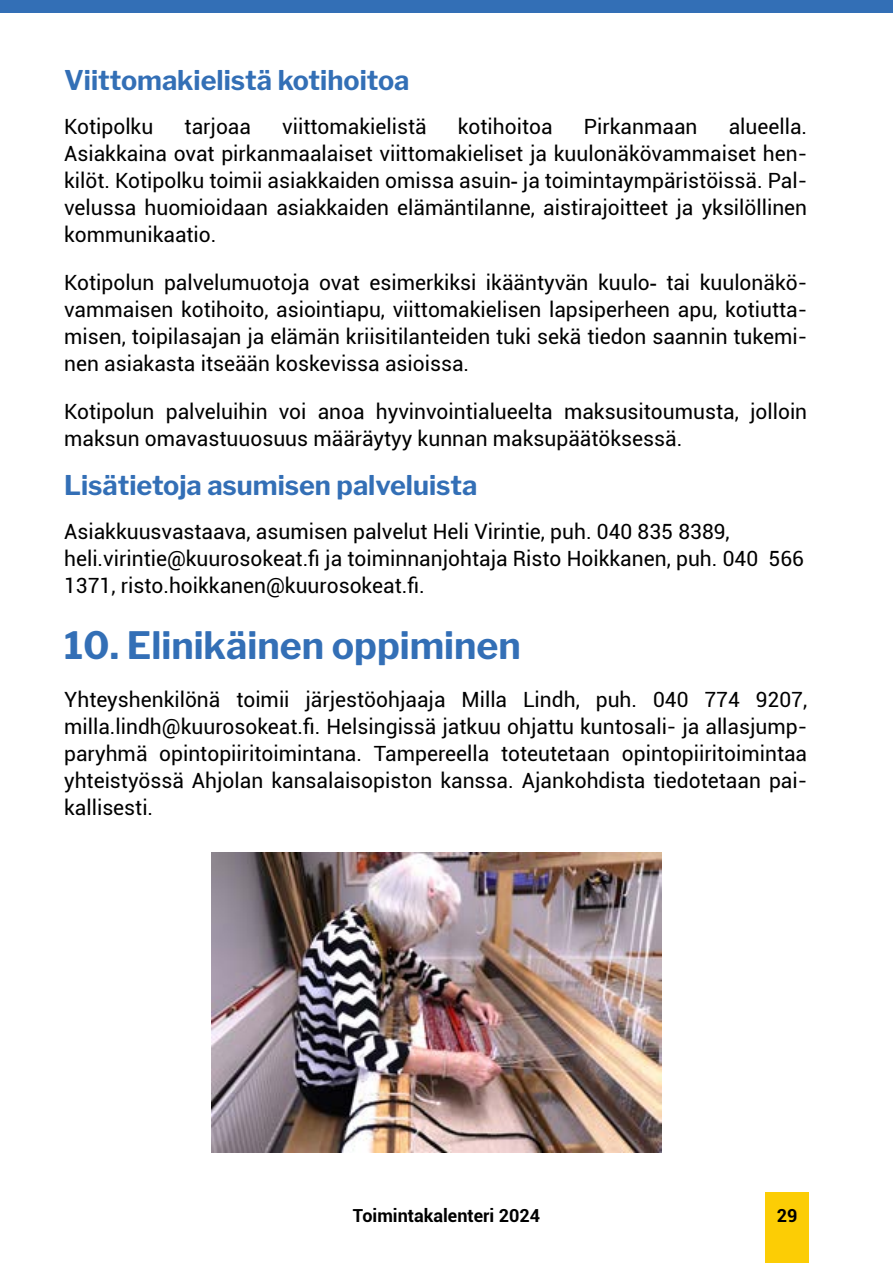
<style>
.page{position:relative;width:893px;height:1263px;background:#fff}
.page>*{position:absolute;margin:0;border:0;box-sizing:border-box;transform-origin:0 0}
.t1{font:700 37.5px "Libre Franklin";color:#336fb6}
.t2{font:700 27px "Libre Franklin";color:#336fb6}
.t3{font:21px/27px "Roboto";color:#000;text-align:justify}
.t4{font:700 18px "Roboto";color:#000}
.s1{font-family:"Arial"}
</style>
<div class="page">
<div style="left:765px;top:1192px;width:44px;height:71px;background:#fccd05"></div>
<div style="left:0;top:0;width:893px;height:13px;background:#336fb6"></div>
<img style="left:212px;top:853px;width:449px;height:299px">
<p class="t2" style="left:64px;top:64px;width:347px">Viittomakielistä kotihoitoa</p>
<p class="t3" style="left:64px;top:112px;width:91px">Kotipolku</p>
<p class="t3" style="left:185px;top:112px;width:68px">tarjoaa</p>
<p class="t3" style="left:282px;top:112px;width:146px">viittomakielistä</p>
<p class="t3" style="left:458px;top:112px;width:96px">kotihoitoa</p>
<p class="t3" style="left:584px;top:112px;width:115px">Pirkanmaan</p>
<p class="t3" style="left:64px;top:112px;width:745px;text-indent:665px">alueella.<br>Asiakkaina ovat pirkanmaalaiset viittomakieliset ja kuulonäkövammaiset hen&shy;kilöt. Kotipolku toimii asiakkaiden omissa asuin<span class="s1">-</span> ja toimintaympäristöissä. Pal&shy;velussa huomioidaan asiakkaiden elämäntilanne, aistirajoitteet ja yksilöllinen kommunikaatio.</p>
<p class="t3" style="left:64px;top:268px;width:745px">Kotipolun palvelumuotoja ovat esimerkiksi ikääntyvän kuulo<span class="s1">-</span> tai kuulonäkö&shy;vammaisen kotihoito, asiointiapu, viittomakielisen lapsiperheen apu, kotiutta&shy;misen, toipilasajan ja elämän kriisitilanteiden tuki sekä tiedon saannin tukemi&shy;nen asiakasta itseään koskevissa asioissa.</p>
<p class="t3" style="left:64px;top:398px;width:745px">Kotipolun palveluihin voi anoa hyvinvointialueelta maksusitoumusta, jolloin maksun omavastuuosuus määräytyy kunnan maksupäätöksessä.</p>
<p class="t2" style="left:64px;top:469px;width:415px">Lisätietoja asumisen palveluista</p>
<p class="t3" style="left:64px;top:517px;width:741px;text-align:left">Asiakkuusvastaava, asumisen palvelut Heli Virintie, puh. 040 835 8389, heli.virintie@kuurosokeat.fi ja toiminnanjohtaja Risto Hoikkanen, puh. 040 566<br>1371, risto.hoikkanen@kuurosokeat.fi.</p>
<h1 class="t1" style="left:64px;top:623px;width:458px">10. Elinikäinen oppiminen</h1>
<p class="t3" style="left:64px;top:685px;width:745px">Yhteyshenkilönä toimii järjestöohjaaja Milla Lindh, puh. 040 774 9207, milla.lindh@kuurosokeat.fi. Helsingissä jatkuu ohjattu kuntosali- ja allasjump&shy;paryhmä opintopiiritoimintana. Tampereella toteutetaan opintopiiritoimintaa yhteistyössä Ahjolan kansalaisopiston kanssa. Ajankohdista tiedotetaan pai&shy;kallisesti.</p>
<p class="t4" style="left:353px;top:1203px;width:189px">Toimintakalenteri 2024</p>
<p class="t4" style="left:777px;top:1203px;width:22px">29</p>
</div>
